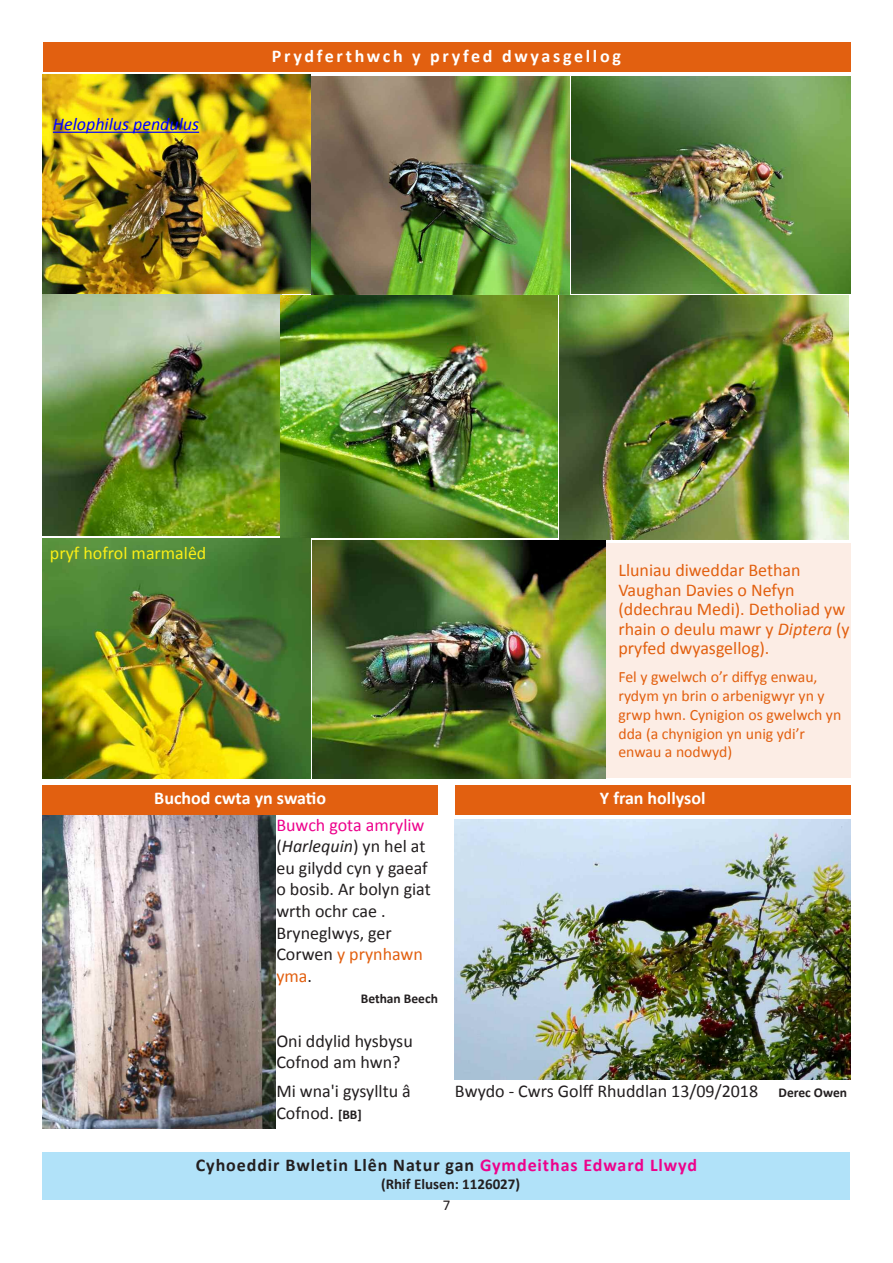
<style>
.page{position:relative;width:893px;height:1263px;background:#fff}
.page>*{position:absolute;margin:0;border:0;box-sizing:border-box;transform-origin:0 0}
.t1{font:18px/21.6px "Calibri";color:#231f20}
.t2{font:18px/19.5px "Calibri";color:#e26010}
.t3{font:700 18px "Calibri";letter-spacing:.05em;color:#231f20}
.t4{font:700 18px "Calibri";color:#fff}
.t5{font:700 18px "Calibri";letter-spacing:.135em;color:#fff}
.t6{font:18px "Calibri";color:#fbef16}
.t7{font:italic 18px "Calibri";color:#00f}
.t8{font:15.75px/18.9px "Calibri";color:#e26010}
.t9{font:700 15px "Calibri";color:#231f20}
.t10{font:15px "Calibri";color:#231f20}
.t11{font:700 13.5px "Calibri";color:#231f20}
.s1{font-style:italic}
.s2{color:#ed028c}
.s3{color:#e26010}
.s4{font-weight:700;font-size:13.5px}
</style>
<div class="page">
<img style="left:43px;top:815px;width:233px;height:313px">
<img style="left:455px;top:819px;width:395px;height:260px">
<div style="left:43px;top:785px;width:395px;height:30px;background:#e26010"></div>
<img style="left:43px;top:75px;width:267px;height:218px">
<img style="left:311px;top:77px;width:259px;height:217px">
<img style="left:572px;top:77px;width:278px;height:216px">
<img style="left:43px;top:295px;width:238px;height:240px">
<img style="left:281px;top:295px;width:276px;height:243px">
<img style="left:560px;top:295px;width:289px;height:245px">
<img style="left:43px;top:539px;width:267px;height:239px">
<img style="left:312px;top:540px;width:294px;height:238px">
<div style="left:606px;top:543px;width:244px;height:235px;background:#fcede5"></div>
<div style="left:43px;top:43px;width:807px;height:29px;background:#e26010"></div>
<div style="left:455px;top:785px;width:395px;height:30px;background:#e26010"></div>
<hr style="left:53px;top:132px;width:146px;height:1px;background:#00f">
<div style="left:43px;top:1152px;width:807px;height:47px;background:#b1e2f9"></div>
<p class="t7" style="left:53px;top:117px;width:148px">Helophilus pendulus</p>
<p class="t5" style="left:272px;top:48px;width:351px">Prydferthwch y pryfed dwyasgellog</p>
<p class="t6" style="left:50px;top:545px;width:158px">pryf hofrol marmalêd</p>
<p class="t2" style="left:618px;top:562px;width:233px">Lluniau diweddar Bethan<br>Vaughan Davies o Nefyn (ddechrau Medi). Detholiad yw rhain o deulu mawr y <span class="s1">Diptera</span> (y pryfed dwyasgellog).</p>
<p class="t8" style="left:618px;top:668px;width:224px">Fel y gwelwch o’r diffyg enwau, rydym yn brin o arbenigwyr yn y grwp hwn. Cynigion os gwelwch yn dda (a chynigion yn unig ydi’r enwau a nodwyd)</p>
<p class="t4" style="left:154px;top:791px;width:173px">Buchod cwta yn swatio</p>
<p class="t4" style="left:600px;top:791px;width:107px">Y fran hollysol</p>
<p class="t1" style="left:276px;top:815px;width:156px"><span class="s2">Buwch gota amryliw </span>(<span class="s1">Harlequin</span>) yn hel at eu gilydd cyn y gaeaf o bosib. Ar bolyn giat wrth ochr cae .<br>Bryneglwys, ger<br>Corwen <span class="s3">y prynhawn yma</span>.</p>
<p class="t11" style="left:361px;top:993px;width:79px">Bethan Beech</p>
<p class="t1" style="left:276px;top:1031px;width:138px">Oni ddylid hysbysu<br>Cofnod am hwn?</p>
<p class="t1" style="left:276px;top:1082px;width:136px">Mi wna'i gysylltu â<br>Cofnod. <span class="s4">[BB]</span></p>
<p class="t1" style="left:455px;top:1081px;width:394px">Bwydo - Cwrs Golff Rhuddlan 13/09/2018 <span class="s4">Derec Owen</span></p>
<p class="t3" style="left:196px;top:1158px;width:503px">Cyhoeddir Bwletin Llên Natur gan <span class="s2">Gymdeithas Edward Llwyd</span></p>
<p class="t9" style="left:381px;top:1178px;width:141px">(Rhif Elusen: 1126027)</p>
<p class="t10" style="left:443px;top:1199px;width:9px">7</p>
</div>
